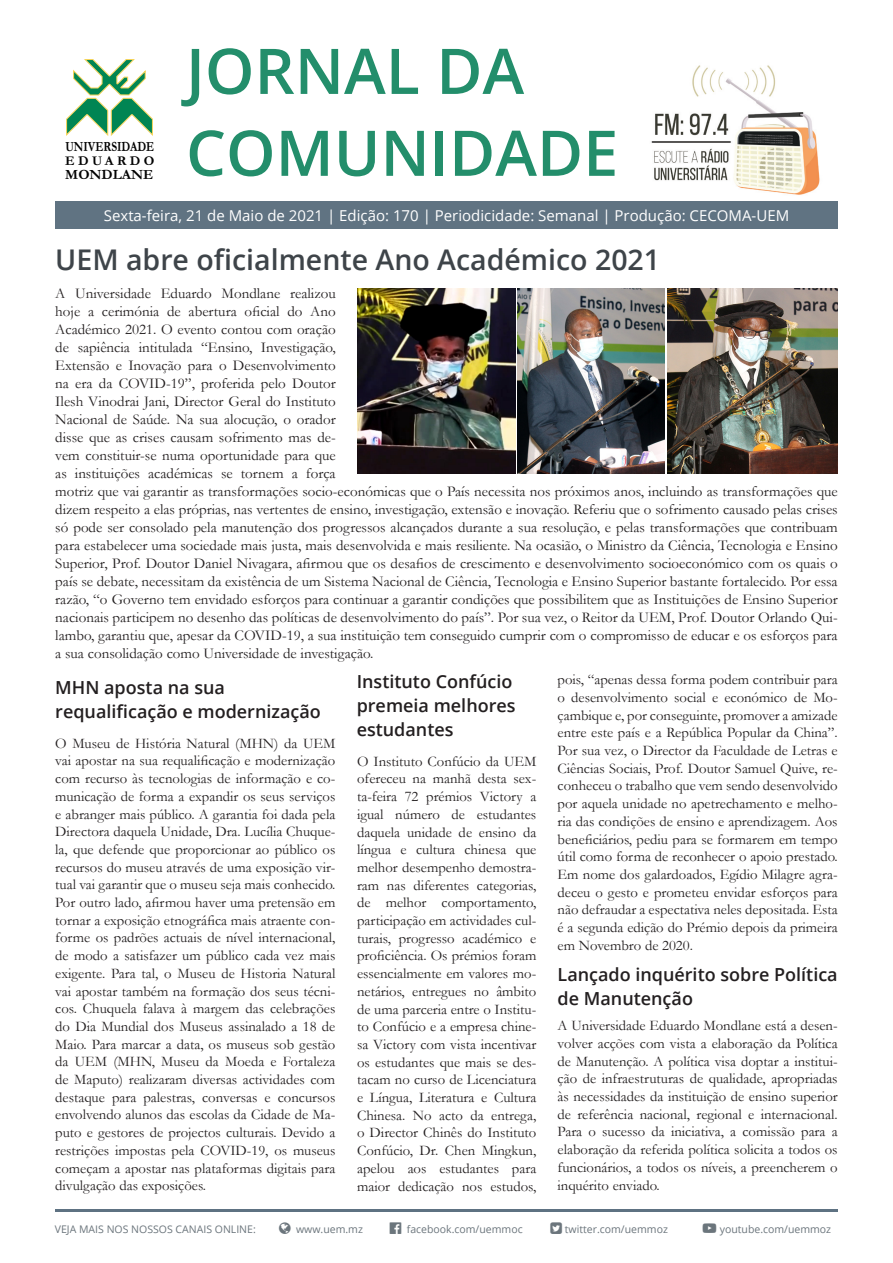
<style>
.page{position:relative;width:893px;height:1263px;background:#fff}
.page>*{position:absolute;margin:0;border:0;box-sizing:border-box;transform-origin:0 0}
.t1{font:600 63px "Open Sans";color:#238e6b}
.t2{font:600 28.5px "Open Sans";color:#3e4449}
.t3{font:600 18px/24px "Open Sans";color:#231f20}
.t4{font:15px/18px "Garamond";color:#231f20}
.t5{font:15px "Open Sans";color:#fff}
.t6{font:14.7px/17.7px "Garamond";color:#231f20;text-align:justify}
.t7{font:700 14.25px "Garamond";color:#000}
.t8{font:700 14.1px "Garamond";color:#000;scale:.8 1}
.t9{font:700 13.5px "Garamond";letter-spacing:.255em;color:#000}
.t10{font:10.5px "Open Sans";color:#6b757c}
</style>
<div class="page">
<img style="left:651px;top:65px;width:169px;height:130px">
<svg style="left:66px;top:59px;width:87px;height:77px"></svg>
<hr style="left:55px;top:1209px;width:783px;height:3px;background:#5e7282">
<div style="left:55px;top:201px;width:783px;height:28px;background:#607382"></div>
<img style="left:357px;top:288px;width:158px;height:185px">
<img style="left:667px;top:288px;width:171px;height:185px">
<img style="left:518px;top:288px;width:147px;height:185px">
<p class="t8" style="left:65px;top:137px;width:113px">UNIVERSIDADE</p>
<p class="t9" style="left:65px;top:151px;width:91px">EDUARDO</p>
<p class="t7" style="left:65px;top:165px;width:90px">MONDLANE</p>
<p class="t1" style="left:186px;top:28px;width:340px">JORNAL DA</p>
<p class="t1" style="left:186px;top:110px;width:434px">COMUNIDADE</p>
<p class="t5" style="left:104px;top:205px;width:687px">Sexta-feira, 21 de Maio de 2021 | Edição: 170 | Periodicidade: Semanal | Produção: CECOMA-UEM</p>
<h2 class="t2" style="left:55px;top:240px;width:606px">UEM abre oficialmente Ano Académico 2021</h2>
<p class="t4" style="left:55px;top:284px;width:784px">A Universidade Eduardo Mondlane realizou<br>hoje a cerimónia de abertura oficial do Ano<br>Académico 2021. O evento contou com oração<br>de sapiência intitulada “Ensino, Investigação,<br>Extensão e Inovação para o Desenvolvimento<br>na era da COVID-19”, proferida pelo Doutor<br>Ilesh Vinodrai Jani, Director Geral do Instituto<br>Nacional de Saúde. Na sua alocução, o orador<br>disse que as crises causam sofrimento mas de-<br>vem constituir-se numa oportunidade para que<br>as instituições académicas se tornem a força<br>motriz que vai garantir as transformações socio-económicas que o País necessita nos próximos anos, incluindo as transformações que dizem respeito a elas próprias, nas vertentes de ensino, investigação, extensão e inovação. Referiu que o sofrimento causado pelas crises só pode ser consolado pela manutenção dos progressos alcançados durante a sua resolução, e pelas transformações que contribuam para estabelecer uma sociedade mais justa, mais desenvolvida e mais resiliente. Na ocasião, o Ministro da Ciência, Tecnologia e Ensino Superior, Prof. Doutor Daniel Nivagara, afirmou que os desafios de crescimento e desenvolvimento socioeconómico com os quais o país se debate, necessitam da existência de um Sistema Nacional de Ciência, Tecnologia e Ensino Superior bastante fortalecido. Por essa razão, “o Governo tem envidado esforços para continuar a garantir condições que possibilitem que as Instituições de Ensino Superior nacionais participem no desenho das políticas de desenvolvimento do país”. Por sua vez, o Reitor da UEM, Prof. Doutor Orlando Qui&shy;lambo, garantiu que, apesar da COVID-19, a sua instituição tem conseguido cumprir com o compromisso de educar e os esforços para a sua consolidação como Universidade de investigação.</p>
<h2 class="t3" style="left:55px;top:675px;width:267px">MHN aposta na sua requalificação e modernização</h2>
<p class="t6" style="left:55px;top:734px;width:282px">O Museu de História Natural (MHN) da UEM vai apostar na sua requalificação e modernização com recurso às tecnologias de informação e co&shy;municação de forma a expandir os seus serviços e abranger mais público. A garantia foi dada pela Directora daquela Unidade, Dra. Lucília Chuque&shy;la, que defende que proporcionar ao público os recursos do museu através de uma exposição vir&shy;tual vai garantir que o museu seja mais conhecido.<br>Por outro lado, afirmou haver uma pretensão em tornar a exposição etnográfica mais atraente con&shy;forme os padrões actuais de nível internacional, de modo a satisfazer um público cada vez mais exigente. Para tal, o Museu de Historia Natural vai apostar também na formação dos seus técni&shy;cos. Chuquela falava à margem das celebrações do Dia Mundial dos Museus assinalado a 18 de Maio. Para marcar a data, os museus sob gestão da UEM (MHN, Museu da Moeda e Fortaleza de Maputo) realizaram diversas actividades com destaque para palestras, conversas e concursos envolvendo alunos das escolas da Cidade de Ma&shy;puto e gestores de projectos culturais. Devido a restrições impostas pela COVID-19, os museus começam a apostar nas plataformas digitais para divulgação das exposições.</p>
<h2 class="t3" style="left:357px;top:669px;width:160px">Instituto Confúcio premeia melhores estudantes</h2>
<p class="t6" style="left:357px;top:752px;width:181px">O Instituto Confúcio da UEM ofereceu na manhã desta sex&shy;ta-feira 72 prémios Victory a igual número de estudantes daquela unidade de ensino da língua e cultura chinesa que melhor desempenho demostra&shy;ram nas diferentes categorias, de melhor comportamento, participação em actividades cul&shy;turais, progresso académico e proficiência. Os prémios foram essencialmente em valores mo&shy;netários, entregues no âmbito de uma parceria entre o Institu&shy;to Confúcio e a empresa chine&shy;sa Victory com vista incentivar os estudantes que mais se des&shy;tacam no curso de Licenciatura e Língua, Literatura e Cultura Chinesa. No acto da entrega, o Director Chinês do Instituto Confúcio, Dr. Chen Mingkun, apelou aos estudantes para maior dedicação nos estudos,</p>
<p class="t6" style="left:558px;top:670px;width:282px">pois, “apenas dessa forma podem contribuir para o desenvolvimento social e económico de Mo&shy;çambique e, por conseguinte, promover a amizade entre este país e a República Popular da China”.<br>Por sua vez, o Director da Faculdade de Letras e Ciências Sociais, Prof. Doutor Samuel Quive, re&shy;conheceu o trabalho que vem sendo desenvolvido por aquela unidade no apetrechamento e melho&shy;ria das condições de ensino e aprendizagem. Aos beneficiários, pediu para se formarem em tempo útil como forma de reconhecer o apoio prestado.<br>Em nome dos galardoados, Egídio Milagre agra&shy;deceu o gesto e prometeu envidar esforços para não defraudar a espectativa neles depositada. Esta é a segunda edição do Prémio depois da primeira em Novembro de 2020.</p>
<h2 class="t3" style="left:558px;top:962px;width:282px">Lançado inquérito sobre Política de Manutenção</h2>
<p class="t6" style="left:558px;top:1016px;width:282px">A Universidade Eduardo Mondlane está a desen&shy;volver acções com vista a elaboração da Política de Manutenção. A política visa doptar a institui&shy;ção de infraestruturas de qualidade, apropriadas às necessidades da instituição de ensino superior de referência nacional, regional e internacional.<br>Para o sucesso da iniciativa, a comissão para a elaboração da referida política solicita a todos os funcionários, a todos os níveis, a preencherem o inquérito enviado.</p>
<p class="t10" style="left:55px;top:1222px;width:202px">VEJA MAIS NOS NOSSOS CANAIS ONLINE:</p>
<p class="t10" style="left:296px;top:1222px;width:68px">www.uem.mz</p>
<p class="t10" style="left:407px;top:1222px;width:117px">facebook.com/uemmoc</p>
<p class="t10" style="left:565px;top:1222px;width:104px">twitter.com/uemmoz</p>
<p class="t10" style="left:720px;top:1222px;width:113px">youtube.com/uemmoz</p>
</div>
